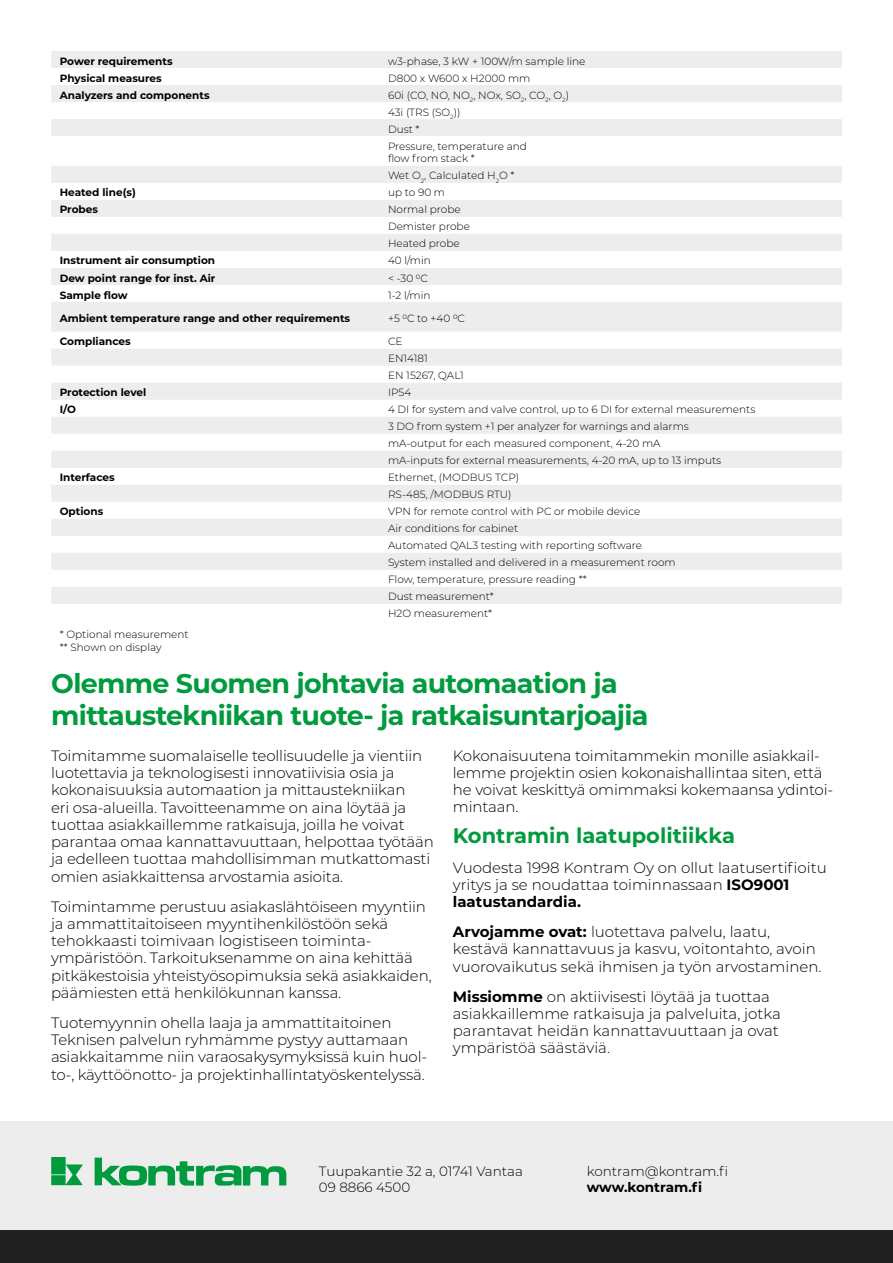
<style>
.page{position:relative;width:893px;height:1263px;background:#fff}
.page>*{position:absolute;margin:0;border:0;box-sizing:border-box;transform-origin:0 0}
.t1{font:700 27px/31.5px "Montserrat";letter-spacing:-.025em;color:#009b3e}
.t2{font:700 21px "Montserrat";color:#009b3e}
.t3{font:300 15px/17.2px "Montserrat";letter-spacing:-.01em;color:#000}
.t4{font:300 13.5px/16.2px "Montserrat";color:#000}
.t5{font:700 13.5px "Montserrat";letter-spacing:-.005em;color:#000}
.t6{font:300 10.5px/17px "Montserrat";color:#000}
.t7{font:700 10.5px "Montserrat";color:#000}
.s1{font-weight:700}
</style>
<div class="page">
<div style="left:0;top:1121px;width:893px;height:130px;background:#ededed"></div>
<svg style="left:95px;top:1157px;width:191px;height:29px"></svg>
<svg style="left:51px;top:1157px;width:32px;height:28px"></svg>
<div style="left:0;top:1230px;width:893px;height:33px;background:#212121"></div>
<svg style="left:51px;top:51px;width:791px;height:553px;fill:#efefef"></svg>
<p class="t7" style="left:60px;top:53px;width:114px">Power requirements</p>
<p class="t6" style="left:388px;top:52px;width:199px">w3-phase, 3 kW + 100W/m sample line</p>
<p class="t7" style="left:60px;top:70px;width:104px">Physical measures</p>
<p class="t6" style="left:388px;top:69px;width:144px">D800 x W600 x H2000 mm</p>
<p class="t7" style="left:60px;top:87px;width:151px">Analyzers and components</p>
<p class="t6" style="left:388px;top:86px;width:183px">60i (CO, NO, NO<sub>2</sub>, NOx, SO<sub>2</sub>, CO<sub>2</sub>, O<sub>2</sub>)<br>43i (TRS (SO<sub>2</sub>))<br>Dust *<br>Pressure, temperature and</p>
<p class="t6" style="left:388px;top:150px;width:128px">flow from stack *<br>Wet O<sub>2</sub>, Calculated H<sub>2</sub>O *</p>
<p class="t7" style="left:60px;top:185px;width:78px">Heated line(s)</p>
<p class="t6" style="left:388px;top:184px;width:59px">up to 90 m</p>
<p class="t7" style="left:60px;top:202px;width:40px">Probes</p>
<p class="t6" style="left:388px;top:201px;width:83px">Normal probe<br>Demister probe<br>Heated probe</p>
<p class="t7" style="left:60px;top:253px;width:157px">Instrument air consumption</p>
<p class="t6" style="left:388px;top:252px;width:44px">40 l/min</p>
<p class="t7" style="left:60px;top:270px;width:157px">Dew point range for inst. Air</p>
<p class="t6" style="left:388px;top:269px;width:41px">&lt; -30 0C</p>
<p class="t7" style="left:60px;top:287px;width:69px">Sample flow</p>
<p class="t6" style="left:388px;top:286px;width:44px">1-2 l/min</p>
<p class="t7" style="left:60px;top:311px;width:292px">Ambient temperature range and other requirements</p>
<p class="t6" style="left:388px;top:309px;width:79px">+5 0C to +40 0C</p>
<p class="t7" style="left:60px;top:334px;width:73px">Compliances</p>
<p class="t6" style="left:388px;top:333px;width:77px">CE<br>EN14181<br>EN 15267, QAL1</p>
<p class="t7" style="left:60px;top:385px;width:88px">Protection level</p>
<p class="t6" style="left:388px;top:384px;width:25px">IP54</p>
<p class="t7" style="left:60px;top:402px;width:18px">I/O</p>
<p class="t6" style="left:388px;top:401px;width:369px">4 DI for system and valve control, up to 6 DI for external measurements 3 DO from system +1 per analyzer for warnings and alarms<br>mA-output for each measured component, 4-20 mA<br>mA-inputs for external measurements, 4-20 mA, up to 13 imputs</p>
<p class="t7" style="left:60px;top:470px;width:57px">Interfaces</p>
<p class="t6" style="left:388px;top:469px;width:133px">Ethernet, (MODBUS TCP)<br>RS-485, /MODBUS RTU)</p>
<p class="t7" style="left:60px;top:504px;width:45px">Options</p>
<p class="t6" style="left:388px;top:503px;width:289px">VPN for remote control with PC or mobile device<br>Air conditions for cabinet<br>Automated QAL3 testing with reporting software System installed and delivered in a measurement room Flow, temperature, pressure reading **<br>Dust measurement*<br>H2O measurement*</p>
<p class="t6" style="left:60px;top:628px;width:130px;line-height:12.6px">* Optional measurement ** Shown on display</p>
<h1 class="t1" style="left:51px;top:667px;width:599px">Olemme Suomen johtavia automaation ja mittaustekniikan tuote- ja ratkaisuntarjoajia</h1>
<p class="t3" style="left:51px;top:746px;width:384px">Toimitamme suomalaiselle teollisuudelle ja vientiin luotettavia ja teknologisesti innovatiivisia osia ja kokonaisuuksia automaation ja mittaustekniikan<br>eri osa-alueilla. Tavoitteenamme on aina löytää ja tuottaa asiakkaillemme ratkaisuja, joilla he voivat parantaa omaa kannattavuuttaan, helpottaa työtään ja edelleen tuottaa mahdollisimman mutkattomasti omien asiakkaittensa arvostamia asioita.</p>
<p class="t3" style="left:51px;top:897px;width:382px">Toimintamme perustuu asiakaslähtöiseen myyntiin ja ammattitaitoiseen myyntihenkilöstöön sekä tehokkaasti toimivaan logistiseen toiminta&shy;ympäristöön. Tarkoituksenamme on aina kehittää pitkäkestoisia yhteistyösopimuksia sekä asiakkaiden, päämiesten että henkilökunnan kanssa.</p>
<p class="t3" style="left:51px;top:1013px;width:378px">Tuotemyynnin ohella laaja ja ammattitaitoinen Teknisen palvelun ryhmämme pystyy auttamaan asiakkaitamme niin varaosakysymyksissä kuin huol&shy;to-, käyttöönotto- ja projektinhallintatyöskentelyssä.</p>
<p class="t3" style="left:453px;top:746px;width:382px">Kokonaisuutena toimitammekin monille asiakkail&shy;lemme projektin osien kokonaishallintaa siten, että he voivat keskittyä omimmaksi kokemaansa ydintoi&shy;mintaan.</p>
<h2 class="t2" style="left:453px;top:820px;width:284px">Kontramin laatupolitiikka</h2>
<p class="t3" style="left:453px;top:858px;width:375px">Vuodesta 1998 Kontram Oy on ollut laatusertifioitu yritys ja se noudattaa toiminnassaan <span class="s1">ISO9001 laatustandardia.</span></p>
<p class="t3" style="left:453px;top:922px;width:370px"><span class="s1">Arvojamme ovat:</span> luotettava palvelu, laatu, kestävä kannattavuus ja kasvu, voitontahto, avoin vuorovaikutus sekä ihmisen ja työn arvostaminen.</p>
<p class="t3" style="left:453px;top:987px;width:329px"><span class="s1">Missiomme</span> on aktiivisesti löytää ja tuottaa asiakkaillemme ratkaisuja ja palveluita, jotka parantavat heidän kannattavuuttaan ja ovat ympäristöä säästäviä.</p>
<p class="t4" style="left:319px;top:1162px;width:206px">Tuupakantie 32 a, 01741 Vantaa<br>09 8866 4500</p>
<p class="t4" style="left:587px;top:1162px;width:143px">kontram@kontram.fi</p>
<p class="t5" style="left:587px;top:1177px;width:117px">www.kontram.fi</p>
</div>
